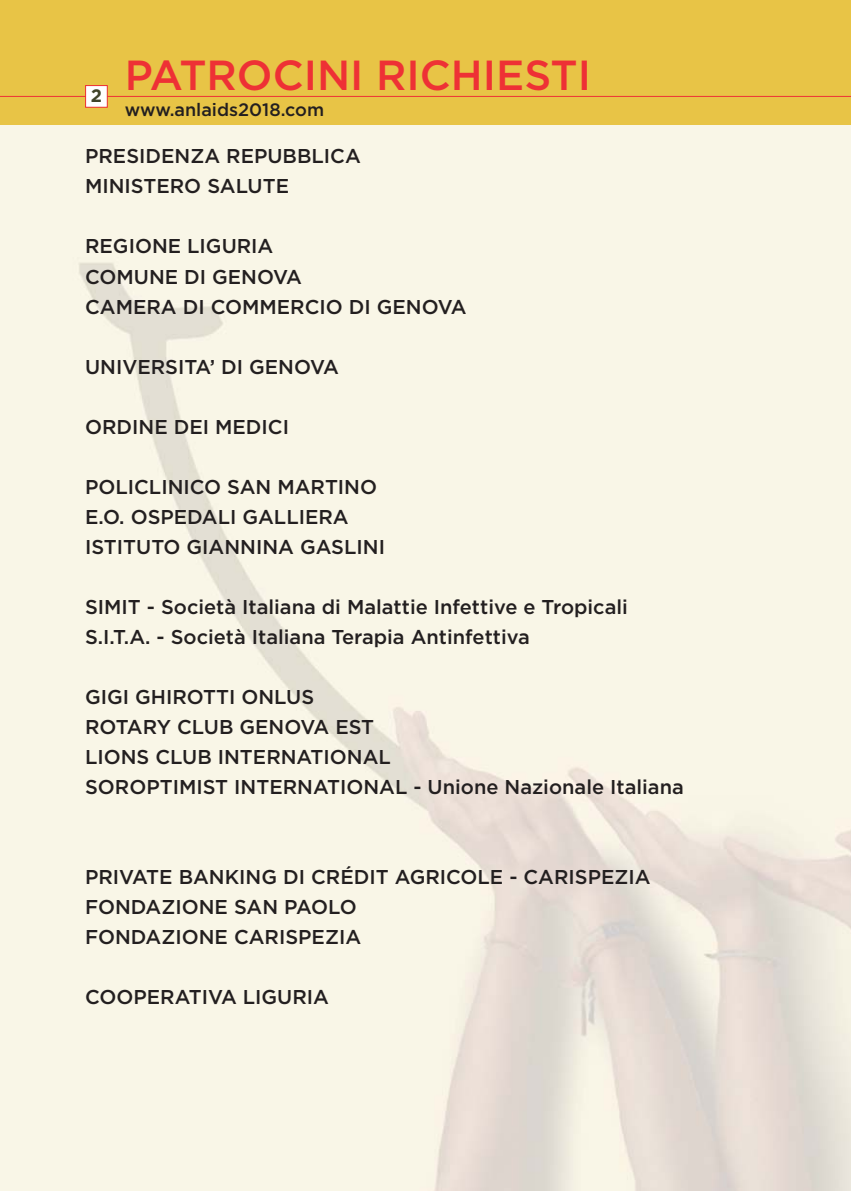
<style>
.page{position:relative;width:851px;height:1191px;background:#fff}
.page>*{position:absolute;margin:0;border:0;box-sizing:border-box;transform-origin:0 0}
.t1{font:500 42px "Gotham";color:#ee3135}
.t2{font:500 20px/30px "Gotham";color:#231f20}
.t3{font:500 18px "Gotham";color:#231f20}
.t4{font:700 18px "Gotham";color:#40442a}
</style>
<div class="page">
<div style="left:0;top:0;width:850px;height:125px;background:#e8c446"></div>
<hr style="left:0;top:96px;width:850px;height:1px;background:#ee3135">
<div style="left:86px;top:86px;width:21px;height:21px;background:#fff"></div>
<div style="left:85px;top:85px;width:23px;height:23px;border:1px solid #ee3135"></div>
<p class="t4" style="left:91px;top:89px;width:13px">2</p>
<h1 class="t1" style="left:125px;top:60px;width:468px">PATROCINI RICHIESTI</h1>
<p class="t3" style="left:125px;top:103px;width:201px">www.anlaids2018.com</p>
<p class="t2" style="left:85px;top:143px;width:277px">PRESIDENZA REPUBBLICA<br>MINISTERO SALUTE</p>
<p class="t2" style="left:85px;top:233px;width:383px">REGIONE LIGURIA<br>COMUNE DI GENOVA<br>CAMERA DI COMMERCIO DI GENOVA</p>
<p class="t2" style="left:85px;top:353px;width:255px">UNIVERSITA’ DI GENOVA</p>
<p class="t2" style="left:85px;top:413px;width:205px">ORDINE DEI MEDICI</p>
<p class="t2" style="left:85px;top:473px;width:301px">POLICLINICO SAN MARTINO<br>E.O. OSPEDALI GALLIERA<br>ISTITUTO GIANNINA GASLINI</p>
<p class="t2" style="left:85px;top:593px;width:544px">SIMIT - Società Italiana di Malattie Infettive e Tropicali<br>S.I.T.A. - Società Italiana Terapia Antinfettiva</p>
<p class="t2" style="left:85px;top:683px;width:600px">GIGI GHIROTTI ONLUS<br>ROTARY CLUB GENOVA EST<br>LIONS CLUB INTERNATIONAL<br>SOROPTIMIST INTERNATIONAL - Unione Nazionale Italiana</p>
<p class="t2" style="left:85px;top:863px;width:567px">PRIVATE BANKING DI CRÉDIT AGRICOLE - CARISPEZIA<br>FONDAZIONE SAN PAOLO<br>FONDAZIONE CARISPEZIA</p>
<p class="t2" style="left:85px;top:983px;width:245px">COOPERATIVA LIGURIA</p>
</div>
